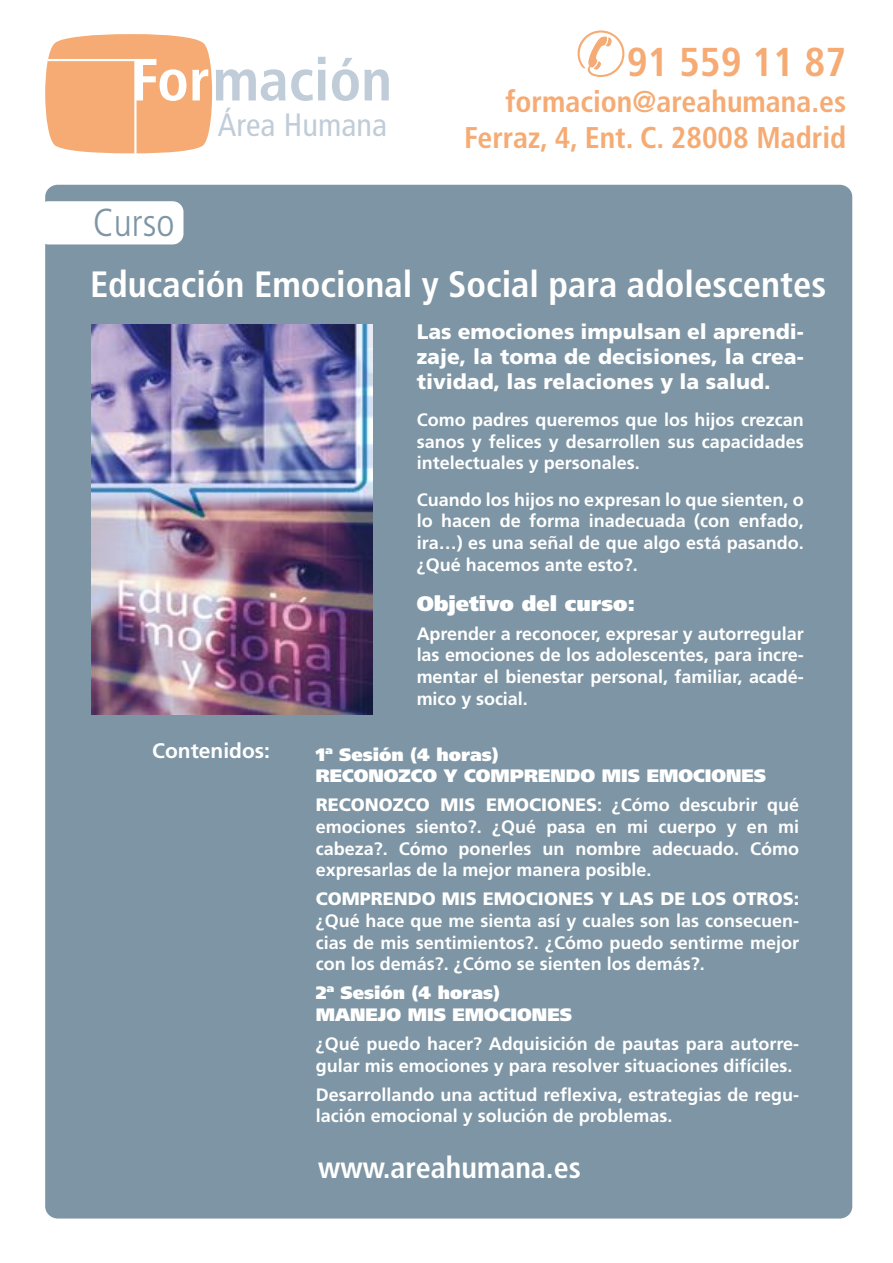
<style>
.page{position:relative;width:893px;height:1263px;background:#fff}
.page>*{position:absolute;margin:0;border:0;box-sizing:border-box;transform-origin:0 0}
.t1{font:700 condensed 59.55px "Frutiger";color:#c0cdd8}
.t2{font:700 condensed 40.35px "Frutiger";color:#f5ab73}
.t3{font:300 condensed 39px "Frutiger";color:#7d95a4}
.t4{font:700 condensed 36.6px "Frutiger";color:#fff}
.t5{font:condensed 32.4px "Frutiger";color:#c0cdd8}
.t6{font:700 condensed 30px/36px "Frutiger";color:#f5ab73;text-align:right}
.t7{font:700 condensed 30px "Frutiger";color:#fff}
.t8{font:900 21px/25.2px "Frutiger";color:#fff;text-align:justify}
.t9{font:900 21px "Frutiger";color:#fff}
.t10{font:700 21px "Frutiger";color:#fff}
.t11{font:700 18px/21.6px "Frutiger";color:#fff;text-align:justify}
.t12{font:900 18px/21.6px "Frutiger";color:#fff}
.t13{font:900 18px "Frutiger";color:#fff}
.s1{color:#fff}
.s2{font-weight:900}
</style>
<div class="page">
<div style="left:45px;top:185px;width:807px;height:1033px;background:#7d95a4;border-radius:12px"></div>
<div style="left:38px;top:201px;width:145px;height:43px;background:#fff;border-radius:11px"></div>
<svg style="left:45px;top:34px;width:167px;height:120px;background:#f5b280"></svg>
<img style="left:91px;top:324px;width:281px;height:391px">
<h1 class="t1" style="left:131px;top:44px;width:263px"><span class="s1">For</span>mación</h1>
<h3 class="t5" style="left:218px;top:106px;width:171px">Área Humana</h3>
<h3 class="t3" style="left:93px;top:200px;width:83px">Curso</h3>
<h2 class="t2" style="left:575px;top:38px;width:272px">✆91 559 11 87</h2>
<h3 class="t6" style="left:464px;top:84px;width:384px">formacion@areahumana.es<br>Ferraz, 4, Ent. C. 28008 Madrid</h3>
<h3 class="t4" style="left:90px;top:262px;width:738px">Educación Emocional y Social para adolescentes</h3>
<p class="t8" style="left:417px;top:319px;width:389px">Las emociones impulsan el aprendi&shy;zaje, la toma de decisiones, la crea&shy;tividad, las relaciones y la salud.</p>
<p class="t11" style="left:417px;top:409px;width:389px">Como padres queremos que los hijos crezcan sanos y felices y desarrollen sus capacidades intelectuales y personales.</p>
<p class="t11" style="left:417px;top:488px;width:389px">Cuando los hijos no expresan lo que sienten, o lo hacen de forma inadecuada (con enfado, ira…) es una señal de que algo está pasando. ¿Qué hacemos ante esto?.</p>
<p class="t9" style="left:417px;top:590px;width:220px">Objetivo del curso:</p>
<p class="t11" style="left:417px;top:623px;width:389px">Aprender a reconocer, expresar y autorregular las emociones de los adolescentes, para incre&shy;mentar el bienestar personal, familiar, acadé&shy;mico y social.</p>
<p class="t10" style="left:152px;top:739px;width:119px">Contenidos:</p>
<p class="t12" style="left:316px;top:743px;width:452px">1ª Sesión (4 horas)<br>RECONOZCO Y COMPRENDO MIS EMOCIONES</p>
<p class="t11" style="left:316px;top:794px;width:485px"><span class="s2">RECONOZCO MIS EMOCIONES</span>: ¿Cómo descubrir qué emociones siento?. ¿Qué pasa en mi cuerpo y en mi cabeza?. Cómo ponerles un nombre adecuado. Cómo expresarlas de la mejor manera posible.</p>
<p class="t13" style="left:316px;top:888px;width:485px">COMPRENDO MIS EMOCIONES Y LAS DE LOS OTROS:</p>
<p class="t11" style="left:316px;top:910px;width:485px">¿Qué hace que me sienta así y cuales son las consecuen&shy;cias de mis sentimientos?. ¿Cómo puedo sentirme mejor con los demás?. ¿Cómo se sienten los demás?.</p>
<p class="t12" style="left:316px;top:982px;width:258px">2ª Sesión (4 horas)<br>MANEJO MIS EMOCIONES</p>
<p class="t11" style="left:316px;top:1033px;width:485px">¿Qué puedo hacer? Adquisición de pautas para autorre&shy;gular mis emociones y para resolver situaciones difíciles.</p>
<p class="t11" style="left:316px;top:1083px;width:485px">Desarrollando una actitud reflexiva, estrategias de regu&shy;lación emocional y solución de problemas.</p>
<h3 class="t7" style="left:318px;top:1149px;width:264px">www.areahumana.es</h3>
</div>
